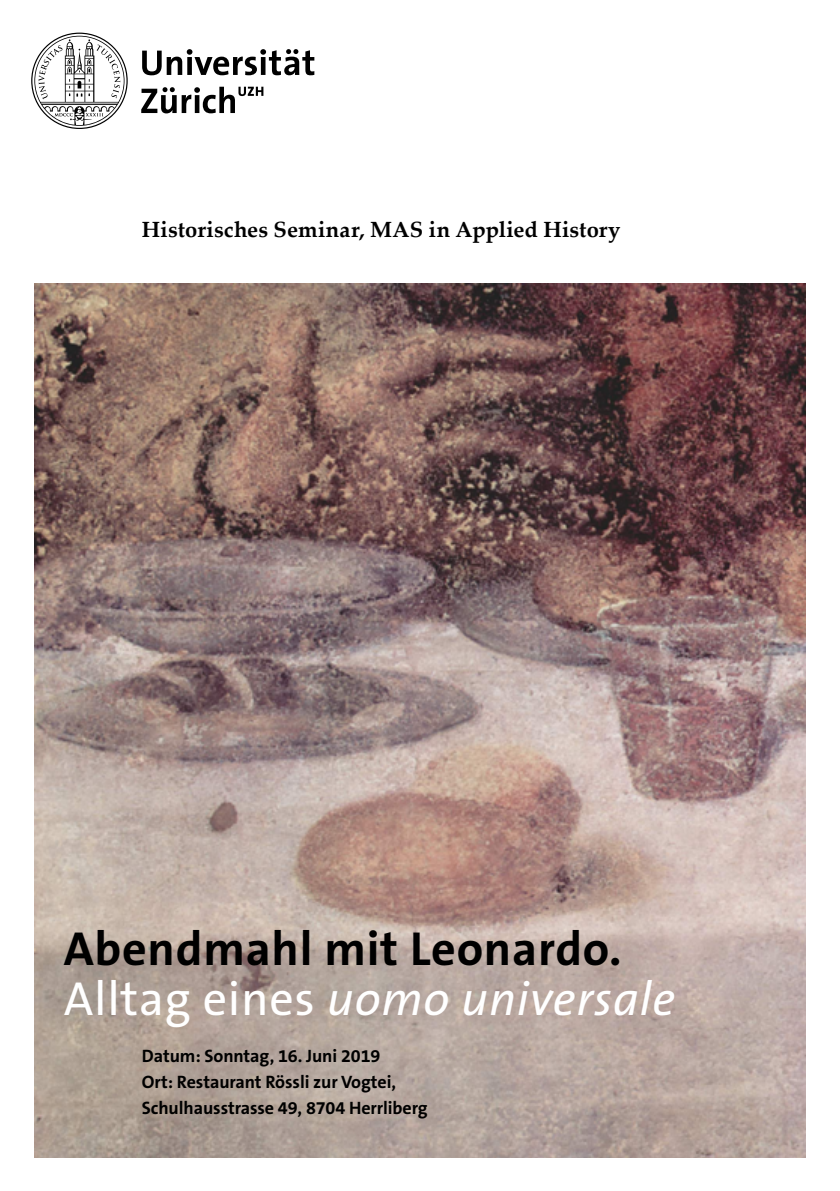
<style>
.page{position:relative;width:840px;height:1191px;background:#fff}
.page>*{position:absolute;margin:0;border:0;box-sizing:border-box;transform-origin:0 0}
.Titel_Linie{font:700 48px/50px "The Sans B W7";letter-spacing:.015em;color:#000}
.UZH_Einheit_Autor{font:700 22px "Palatino Linotype";letter-spacing:.005em;color:#000}
.Lauftext{font:700 18px/26px "The Sans B W7";letter-spacing:-.005em;color:#000}
.s1{font-family:"The Sans B W5 Plain";font-weight:400;color:#fff}
.s2{font-family:"The Sans B W5 Plain";font-weight:400;font-style:italic;color:#fff}
</style>
<div class="page">
<img style="left:34px;top:283px;width:771px;height:874px">
<svg style="left:31px;top:33px;width:283px;height:96px"></svg>
<p class="UZH_Einheit_Autor" style="left:142px;top:214px;width:480px">Historisches Seminar, MAS in Applied History</p>
<p class="Titel_Linie" style="left:64px;top:924px;width:612px">Abendmahl mit Leonardo.<br><span class="s1">Alltag eines</span> <span class="s2">uomo universale</span></p>
<p class="Lauftext" style="left:142px;top:1042px;width:240px">Datum: Sonntag, 16. Juni 2019</p>
<p class="Lauftext" style="left:142px;top:1068px;width:287px">Ort: Restaurant Rössli zur Vogtei,<br>Schulhausstrasse 49, 8704 Herrliberg</p>
</div>
